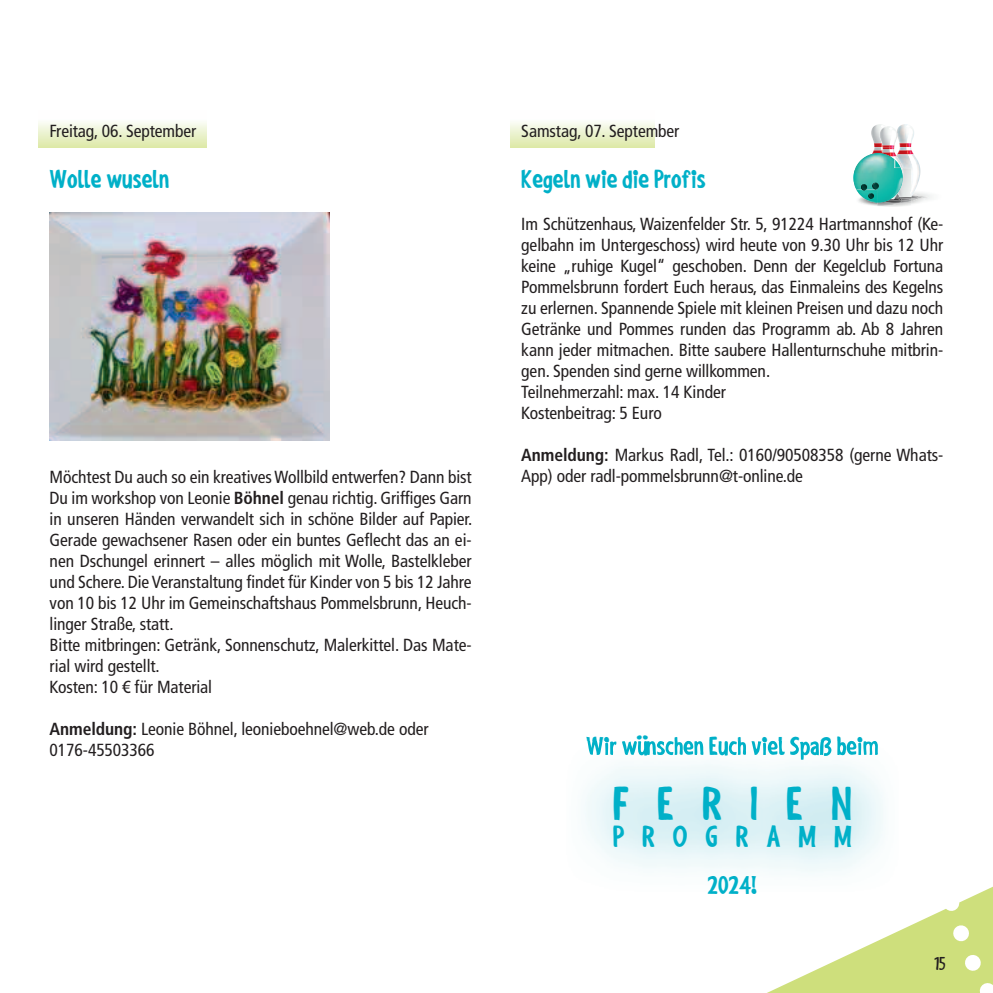
<style>
.page{position:relative;width:993px;height:993px;background:#fff}
.page>*{position:absolute;margin:0;border:0;box-sizing:border-box;transform-origin:0 0}
.t1{font:700 44.62px "Shaky Hand Some Comic";letter-spacing:.635em;color:#00b0c8}
.t2{font:700 28.7px "Shaky Hand Some Comic";letter-spacing:.625em;color:#00b0c8}
.t3{font:700 24.5px "Shaky Hand Some Comic";color:#00b0c8}
.t4{font:condensed 17.5px/21px "Frutiger LT";letter-spacing:-.005em;color:#231f20}
.t5{font:17.5px "Shaky Hand Some Comic";color:#231f20}
.s1{font-weight:700}
</style>
<div class="page">
<svg style="left:769px;top:936px;width:119px;height:56px"></svg>
<svg style="left:888px;top:887px;width:104px;height:105px"></svg>
<svg style="left:510px;top:122px;width:144px;height:26px;background:#eaf1cb"></svg>
<svg style="left:38px;top:122px;width:168px;height:26px;background:#eaf1cb"></svg>
<img style="left:866px;top:204px;width:11px;height:2px">
<img style="left:928px;top:194px;width:3px;height:5px">
<img style="left:871px;top:124px;width:11px;height:18px">
<img style="left:900px;top:124px;width:21px;height:52px">
<img style="left:906px;top:128px;width:12px;height:48px">
<img style="left:879px;top:126px;width:23px;height:42px">
<img style="left:889px;top:130px;width:9px;height:12px">
<img style="left:856px;top:159px;width:44px;height:43px">
<img style="left:877px;top:204px;width:20px;height:2px">
<img style="left:903px;top:168px;width:7px;height:8px">
<img style="left:893px;top:168px;width:9px;height:8px">
<svg style="left:872px;top:142px;width:39px;height:17px"></svg>
<img style="left:853px;top:153px;width:40px;height:36px">
<img style="left:877px;top:168px;width:16px;height:8px">
<svg style="left:860px;top:176px;width:68px;height:28px"></svg>
<img style="left:584px;top:742px;width:314px;height:149px">
<img style="left:586px;top:741px;width:291px;height:18px">
<img style="left:586px;top:741px;width:69px;height:14px">
<img style="left:50px;top:212px;width:279px;height:228px">
<p class="t4" style="left:50px;top:122px;width:148px">Freitag, 06. September</p>
<h3 class="t3" style="left:50px;top:170px;width:121px">Wolle wuseln</h3>
<p class="t4" style="left:50px;top:467px;width:424px">Möchtest Du auch so ein kreatives Wollbild entwerfen? Dann bist Du im workshop von Leonie <span class="s1">Böhnel</span> genau richtig. Griffiges Garn in unseren Händen verwandelt sich in schöne Bilder auf Papier.<br>Gerade gewachsener Rasen oder ein buntes Geflecht das an ei&shy;nen Dschungel erinnert – alles möglich mit Wolle, Bastelkleber und Schere. Die Veranstaltung findet für Kinder von 5 bis 12 Jahre von 10 bis 12 Uhr im Gemeinschaftshaus Pommelsbrunn, Heuch&shy;linger Straße, statt.<br>Bitte mitbringen: Getränk, Sonnenschutz, Malerkittel. Das Mate&shy;rial wird gestellt.<br>Kosten: 10 € für Material</p>
<p class="t4" style="left:50px;top:719px;width:380px"><span class="s1">Anmeldung:</span> Leonie Böhnel, leonieboehnel@web.de oder<br>0176-45503366</p>
<p class="t4" style="left:521px;top:122px;width:160px">Samstag, 07. September</p>
<h3 class="t3" style="left:521px;top:170px;width:186px">Kegeln wie die Profis</h3>
<p class="t4" style="left:521px;top:214px;width:423px">Im Schützenhaus, Waizenfelder Str. 5, 91224 Hartmannshof (Ke&shy;gelbahn im Untergeschoss) wird heute von 9.30 Uhr bis 12 Uhr keine „ruhige Kugel“ geschoben. Denn der Kegelclub Fortuna Pommelsbrunn fordert Euch heraus, das Einmaleins des Kegelns zu erlernen. Spannende Spiele mit kleinen Preisen und dazu noch Getränke und Pommes runden das Programm ab. Ab 8 Jahren kann jeder mitmachen. Bitte saubere Hallenturnschuhe mitbrin&shy;gen. Spenden sind gerne willkommen.<br>Teilnehmerzahl: max. 14 Kinder<br>Kostenbeitrag: 5 Euro</p>
<p class="t4" style="left:521px;top:445px;width:423px"><span class="s1">Anmeldung:</span> Markus Radl, Tel.: 0160/90508358 (gerne Whats-<br>App) oder radl-pommelsbrunn@t-online.de</p>
<h1 class="t1" style="left:612px;top:788px;width:240px">FERIEN</h1>
<h2 class="t2" style="left:612px;top:825px;width:240px">PROGRAMM</h2>
<h3 class="t3" style="left:707px;top:875px;width:51px">2024!</h3>
<p class="t5" style="left:934px;top:956px;width:13px">15</p>
</div>
